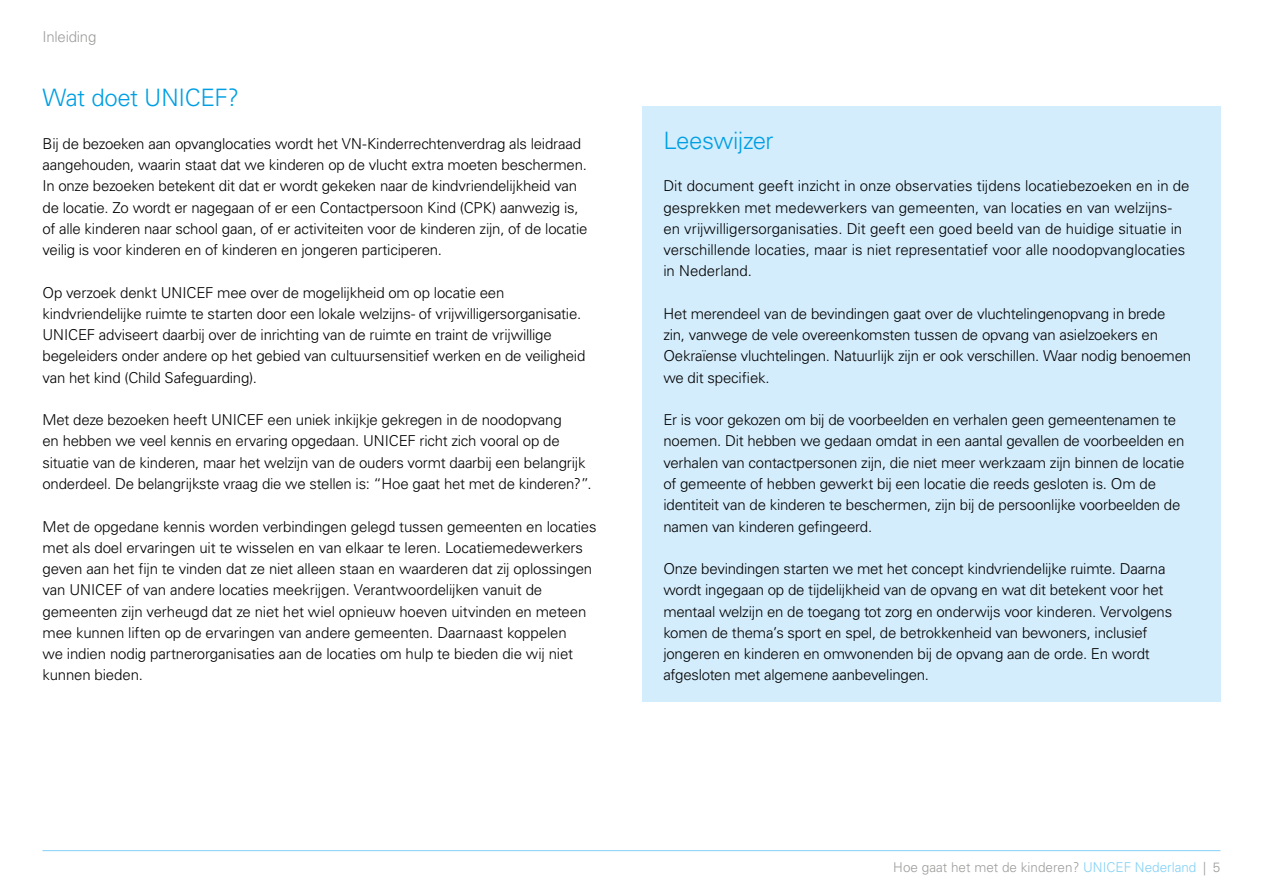
<style>
.page{position:relative;width:1263px;height:893px;background:#fff}
.page>*{position:absolute;margin:0;border:0;box-sizing:border-box;transform-origin:0 0}
.t1{font:300 24px "Univers LT Pro 45";letter-spacing:-.02em;color:#009fe3}
.t2{font:300 15px/21.3px "Univers LT Pro 45";letter-spacing:-.015em;color:#000}
.t3{font:300 15px "Univers LT Pro 45";letter-spacing:-.015em;color:#9d9d9c}
.t4{font:300 13.5px "Univers LT Pro 45";color:#9d9d9c}
.s1{color:#83d0f5}
</style>
<div class="page">
<hr style="left:43px;top:850px;width:1177px;height:1px;background:#83d0f5">
<div style="left:642px;top:106px;width:578px;height:596px;background:#d4edfc"></div>
<p class="t3" style="left:43px;top:28px;width:55px">Inleiding</p>
<h1 class="t1" style="left:43px;top:83px;width:198px">Wat doet UNICEF?</h1>
<p class="t2" style="left:43px;top:133px;width:546px">Bij de bezoeken aan opvanglocaties wordt het VN-Kinderrechtenverdrag als leidraad aangehouden, waarin staat dat we kinderen op de vlucht extra moeten beschermen.<br>In onze bezoeken betekent dit dat er wordt gekeken naar de kindvriendelijkheid van de locatie. Zo wordt er nagegaan of er een Contactpersoon Kind (CPK) aanwezig is, of alle kinderen naar school gaan, of er activiteiten voor de kinderen zijn, of de locatie veilig is voor kinderen en of kinderen en jongeren participeren.</p>
<p class="t2" style="left:43px;top:282px;width:544px">Op verzoek denkt UNICEF mee over de mogelijkheid om op locatie een kindvriendelijke ruimte te starten door een lokale welzijns- of vrijwilligersorganisatie.<br>UNICEF adviseert daarbij over de inrichting van de ruimte en traint de vrijwillige begeleiders onder andere op het gebied van cultuursensitief werken en de veiligheid van het kind (Child Safeguarding).</p>
<p class="t2" style="left:43px;top:409px;width:551px">Met deze bezoeken heeft UNICEF een uniek inkijkje gekregen in de noodopvang<br>en hebben we veel kennis en ervaring opgedaan. UNICEF richt zich vooral op de situatie van de kinderen, maar het welzijn van de ouders vormt daarbij een belangrijk onderdeel. De belangrijkste vraag die we stellen is: “Hoe gaat het met de kinderen?”.</p>
<p class="t2" style="left:43px;top:515px;width:556px">Met de opgedane kennis worden verbindingen gelegd tussen gemeenten en locaties met als doel ervaringen uit te wisselen en van elkaar te leren. Locatiemedewerkers geven aan het fijn te vinden dat ze niet alleen staan en waarderen dat zij oplossingen van UNICEF of van andere locaties meekrijgen. Verantwoordelijken vanuit de gemeenten zijn verheugd dat ze niet het wiel opnieuw hoeven uitvinden en meteen mee kunnen liften op de ervaringen van andere gemeenten. Daarnaast koppelen<br>we indien nodig partnerorganisaties aan de locaties om hulp te bieden die wij niet kunnen bieden.</p>
<h1 class="t1" style="left:663px;top:126px;width:112px">Leeswijzer</h1>
<p class="t2" style="left:663px;top:175px;width:528px">Dit document geeft inzicht in onze observaties tijdens locatiebezoeken en in de gesprekken met medewerkers van gemeenten, van locaties en van welzijns&shy;en vrijwilligersorganisaties. Dit geeft een goed beeld van de huidige situatie in verschillende locaties, maar is niet representatief voor alle noodopvanglocaties in Nederland.</p>
<p class="t2" style="left:663px;top:303px;width:529px">Het merendeel van de bevindingen gaat over de vluchtelingenopvang in brede<br>zin, vanwege de vele overeenkomsten tussen de opvang van asielzoekers en Oekraïense vluchtelingen. Natuurlijk zijn er ook verschillen. Waar nodig benoemen we dit specifiek.</p>
<p class="t2" style="left:663px;top:409px;width:523px">Er is voor gekozen om bij de voorbeelden en verhalen geen gemeentenamen te noemen. Dit hebben we gedaan omdat in een aantal gevallen de voorbeelden en verhalen van contactpersonen zijn, die niet meer werkzaam zijn binnen de locatie of gemeente of hebben gewerkt bij een locatie die reeds gesloten is. Om de identiteit van de kinderen te beschermen, zijn bij de persoonlijke voorbeelden de namen van kinderen gefingeerd.</p>
<p class="t2" style="left:663px;top:558px;width:510px">Onze bevindingen starten we met het concept kindvriendelijke ruimte. Daarna wordt ingegaan op de tijdelijkheid van de opvang en wat dit betekent voor het mentaal welzijn en de toegang tot zorg en onderwijs voor kinderen. Vervolgens komen de thema’s sport en spel, de betrokkenheid van bewoners, inclusief jongeren en kinderen en omwonenden bij de opvang aan de orde. En wordt afgesloten met algemene aanbevelingen.</p>
<p class="t4" style="left:893px;top:859px;width:329px">Hoe gaat het met de kinderen? <span class="s1">UNICEF Nederland</span> | 5</p>
</div>
